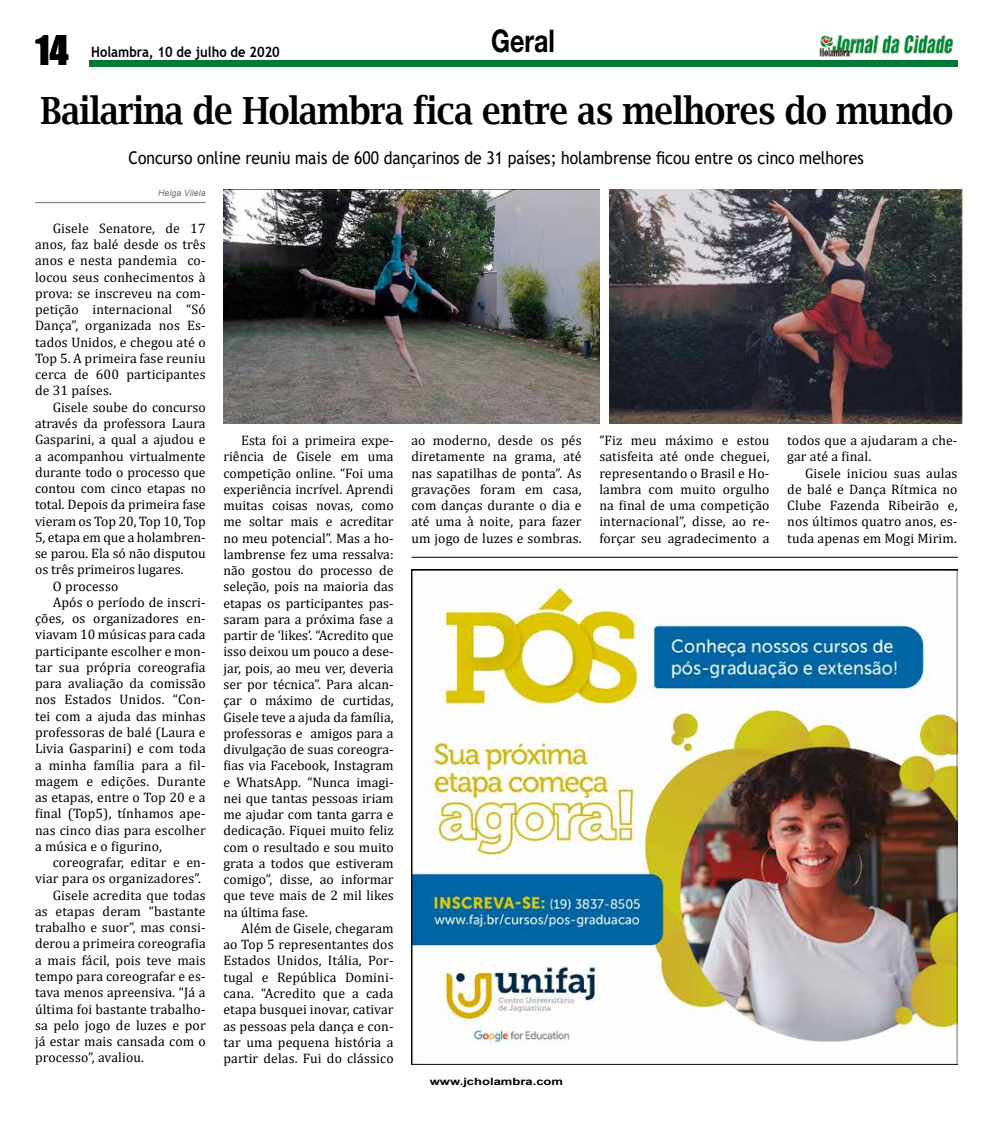
<style>
.page{position:relative;width:993px;height:1124px;background:#fff}
.page>*{position:absolute;margin:0;border:0;box-sizing:border-box;transform-origin:0 0}
.t1{font:600 37.5px "Lucida Bright";letter-spacing:-.02em;color:#000;scale:.9 1}
.t2{font:37.5px "Impact";color:#000}
.t3{font:700 31.25px "Helvetica Neue";color:#000;scale:.8 1}
.t4{font:17.5px "Trebuchet MS";color:#000;scale:.9 1}
.t5{font:700 14.38px "Trebuchet MS";color:#000;scale:.9 1}
.t6{font:13.75px/16.2px "Cambria";letter-spacing:.01em;color:#000;text-align:justify}
.t7{font:700 10px "Arial";color:#000;scale:1.3 1}
.t8{font:italic 8.75px "Arial";letter-spacing:.01em;color:#706f6f}
</style>
<div class="page">
<div style="left:89px;top:60px;width:868px;height:7px;background:#007838"></div>
<img style="left:819px;top:35px;width:135px;height:22px">
<hr style="left:35px;top:202px;width:171px;height:1px;background:#878787">
<hr style="left:411px;top:557px;width:546px;height:1px;background:#000">
<img style="left:411px;top:569px;width:546px;height:495px">
<img style="left:223px;top:190px;width:376px;height:233px">
<img style="left:609px;top:190px;width:356px;height:233px">
<h1 class="t2" style="left:35px;top:21px;width:35px">14</h1>
<p class="t5" style="left:91px;top:43px;width:211px">Holambra, 10 de julho de 2020</p>
<h2 class="t3" style="left:491px;top:22px;width:81px">Geral</h2>
<h1 class="t1" style="left:41px;top:89px;width:1015px">Bailarina de Holambra fica entre as melhores do mundo</h1>
<p class="t4" style="left:129px;top:147px;width:818px">Concurso online reuniu mais de 600 dançarinos de 31 países; holambrense ficou entre os cinco melhores</p>
<p class="t8" style="left:158px;top:187px;width:49px">Helga Vilela</p>
<p class="t6" style="left:35px;top:220px;width:172px;text-indent:18px">Gisele Senatore, de 17 anos, faz balé desde os três anos e nesta pandemia co&shy;locou seus conhecimentos à prova: se inscreveu na com&shy;petição internacional “Só Dança”, organizada nos Es&shy;tados Unidos, e chegou até o Top 5. A primeira fase reuniu cerca de 600 participantes de 31 países.</p>
<p class="t6" style="left:53px;top:399px;width:154px">Gisele soube do concurso</p>
<p class="t6" style="left:35px;top:415px;width:172px">através da professora Laura</p>
<p class="t6" style="left:35px;top:431px;width:172px">Gasparini, a qual a ajudou e</p>
<p class="t6" style="left:35px;top:447px;width:172px">a acompanhou virtualmente</p>
<p class="t6" style="left:35px;top:464px;width:172px">durante todo o processo que</p>
<p class="t6" style="left:35px;top:480px;width:172px">contou com cinco etapas no</p>
<p class="t6" style="left:35px;top:496px;width:172px">total. Depois da primeira fase</p>
<p class="t6" style="left:35px;top:512px;width:172px">vieram os Top 20, Top 10, Top</p>
<p class="t6" style="left:35px;top:529px;width:172px">5, etapa em que a holambren-</p>
<p class="t6" style="left:35px;top:545px;width:172px">se parou. Ela só não disputou</p>
<p class="t6" style="left:35px;top:561px;width:150px">os três primeiros lugares.</p>
<p class="t6" style="left:53px;top:577px;width:67px">O processo</p>
<p class="t6" style="left:53px;top:594px;width:154px">Após o período de inscri-</p>
<p class="t6" style="left:35px;top:610px;width:172px">ções, os organizadores en-</p>
<p class="t6" style="left:35px;top:626px;width:172px">viavam 10 músicas para cada</p>
<p class="t6" style="left:35px;top:642px;width:172px">participante escolher e mon-</p>
<p class="t6" style="left:35px;top:659px;width:172px">tar sua própria coreografia</p>
<p class="t6" style="left:35px;top:675px;width:172px">para avaliação da comissão</p>
<p class="t6" style="left:35px;top:691px;width:172px">nos Estados Unidos. “Con-</p>
<p class="t6" style="left:35px;top:707px;width:172px">tei com a ajuda das minhas</p>
<p class="t6" style="left:35px;top:724px;width:172px">professoras de balé (Laura e</p>
<p class="t6" style="left:35px;top:740px;width:172px">Livia Gasparini) e com toda</p>
<p class="t6" style="left:35px;top:756px;width:172px">a minha família para a fil-</p>
<p class="t6" style="left:35px;top:772px;width:172px">magem e edições. Durante</p>
<p class="t6" style="left:35px;top:789px;width:172px">as etapas, entre o Top 20 e a</p>
<p class="t6" style="left:35px;top:805px;width:172px">final (Top5), tínhamos ape-</p>
<p class="t6" style="left:35px;top:821px;width:172px">nas cinco dias para escolher</p>
<p class="t6" style="left:35px;top:837px;width:128px">a música e o figurino,</p>
<p class="t6" style="left:53px;top:854px;width:154px">coreografar, editar e en-</p>
<p class="t6" style="left:35px;top:870px;width:167px">viar para os organizadores”.</p>
<p class="t6" style="left:53px;top:886px;width:154px">Gisele acredita que todas</p>
<p class="t6" style="left:35px;top:902px;width:172px">as etapas deram “bastante</p>
<p class="t6" style="left:35px;top:919px;width:172px">trabalho e suor”, mas consi-</p>
<p class="t6" style="left:35px;top:935px;width:172px">derou a primeira coreografia</p>
<p class="t6" style="left:35px;top:951px;width:172px">a mais fácil, pois teve mais</p>
<p class="t6" style="left:35px;top:967px;width:172px">tempo para coreografar e es-</p>
<p class="t6" style="left:35px;top:984px;width:172px">tava menos apreensiva. “Já a</p>
<p class="t6" style="left:35px;top:1000px;width:172px">última foi bastante trabalho-</p>
<p class="t6" style="left:35px;top:1016px;width:172px">sa pelo jogo de luzes e por</p>
<p class="t6" style="left:35px;top:1032px;width:172px">já estar mais cansada com o</p>
<p class="t6" style="left:35px;top:1049px;width:110px">processo”, avaliou.</p>
<p class="t6" style="left:599px;top:432px;width:172px">“Fiz meu máximo e estou satisfeita até onde cheguei, representando o Brasil e Ho&shy;lambra com muito orgulho na final de uma competição internacional”, disse, ao re&shy;forçar seu agradecimento a</p>
<p class="t6" style="left:787px;top:432px;width:172px">todos que a ajudaram a che&shy;gar até a final.</p>
<p class="t6" style="left:411px;top:432px;width:172px">ao moderno, desde os pés diretamente na grama, até nas sapatilhas de ponta”. As gravações foram em casa, com danças durante o dia e até uma à noite, para fazer um jogo de luzes e sombras.</p>
<p class="t6" style="left:223px;top:432px;width:172px;text-indent:18px">Esta foi a primeira expe&shy;riência de Gisele em uma competição online. “Foi uma experiência incrível. Aprendi muitas coisas novas, como me soltar mais e acreditar no meu potencial”. Mas a ho&shy;lambrense fez uma ressalva: não gostou do processo de seleção, pois na maioria das etapas os participantes pas&shy;saram para a próxima fase a partir de ‘likes’. “Acredito que isso deixou um pouco a dese&shy;jar, pois, ao meu ver, deveria ser por técnica”. Para alcan&shy;çar o máximo de curtidas, Gisele teve a ajuda da família, professoras e amigos para a divulgação de suas coreogra&shy;fias via Facebook, Instagram e WhatsApp. “Nunca imagi&shy;nei que tantas pessoas iriam me ajudar com tanta garra e dedicação. Fiquei muito feliz com o resultado e sou muito grata a todos que estiveram comigo”, disse, ao informar que teve mais de 2 mil likes na última fase.</p>
<p class="t6" style="left:223px;top:919px;width:172px;text-indent:18px">Além de Gisele, chegaram ao Top 5 representantes dos Estados Unidos, Itália, Por&shy;tugal e República Domini&shy;cana. “Acredito que a cada etapa busquei inovar, cativar as pessoas pela dança e con&shy;tar uma pequena história a partir delas. Fui do clássico</p>
<p class="t6" style="left:787px;top:464px;width:172px;text-indent:18px">Gisele iniciou suas aulas de balé e Dança Rítmica no Clube Fazenda Ribeirão e, nos últimos quatro anos, es&shy;tuda apenas em Mogi Mirim.</p>
<p class="t7" style="left:429px;top:1074px;width:104px">www.jcholambra.com</p>
</div>
